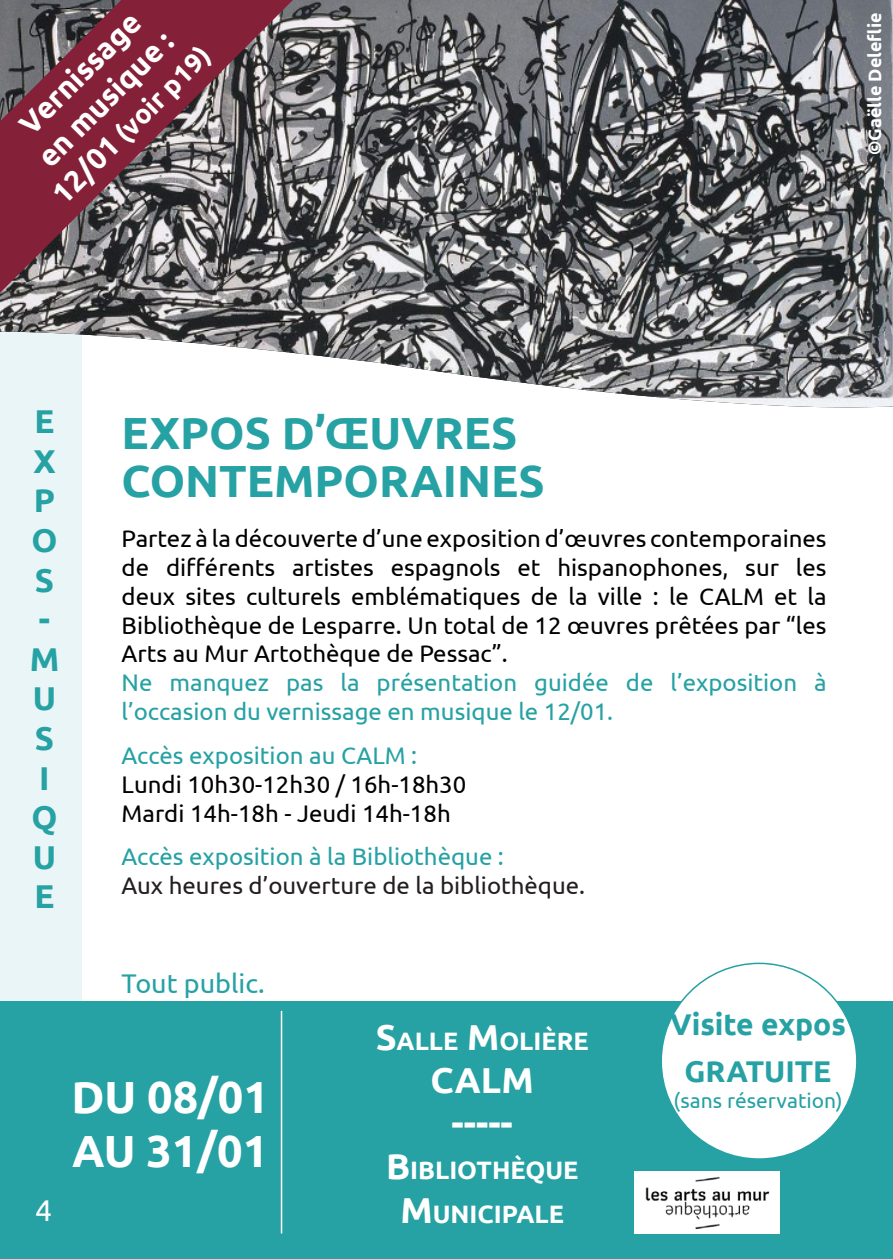
<style>
.page{position:relative;width:893px;height:1259px;background:#fff}
.page>*{position:absolute;margin:0;border:0;box-sizing:border-box;transform-origin:0 0}
.t1{font:700 45px "Ubuntu";color:#26a1a4}
.t2{font:700 45px "Ubuntu";color:#fff}
.t3{font:700 36px "Ubuntu";color:#fff}
.t4{font:700 33px "Ubuntu";color:#26a1a4}
.t5{font:700 30px "Ubuntu";color:#fff}
.t6{font:700 30px/46.8px "Ubuntu";color:#26a1a4;text-align:center}
.t7{font:30px "Ubuntu";color:#fff}
.t8{font:700 27px "Ubuntu";color:#fff}
.t9{font:27px "Ubuntu";color:#26a1a4}
.t10{font:700 25.2px "Ubuntu";color:#fff}
.t11{font:24px/28.8px "Ubuntu";color:#000001;text-align:justify}
.t12{font:24px/28.8px "Ubuntu";color:#26a1a4}
.t13{font:24px "Ubuntu";color:#231f20}
.t14{font:21px "Ubuntu";color:#26a1a4}
.t15{font:700 18px "Ubuntu";color:#fff}
.s1{font-size:30px}
.s2{font-size:36px}
</style>
<div class="page">
<div style="left:0;top:1001px;width:893px;height:258px;background:#26a1a4"></div>
<div style="left:0;top:309px;width:82px;height:712px;background:#e9f5f6"></div>
<div style="left:59px;top:1009px;width:223px;height:225px;background:#26a1a4"></div>
<hr style="left:281px;top:1011px;width:1px;height:222px;background:#fff">
<div style="left:661px;top:963px;width:196px;height:196px;background:#fff;border-radius:50%"></div>
<img style="left:634px;top:1171px;width:145px;height:62px">
<img style="left:0;top:0;width:893px;height:408px">
<svg style="left:0;top:0;width:293px;height:293px;background:#7a505b"></svg>
<p class="t5" style="left:12px;top:116px;width:159px;rotate:-45deg">Vernissage</p>
<p class="t5" style="left:30px;top:148px;width:179px;rotate:-45deg">en musique :</p>
<p class="t8" style="left:46px;top:187px;width:211px;rotate:-45deg"><span class="s1">12/01</span> (voir p19)</p>
<p class="t15" style="left:864px;top:155px;width:144px;rotate:-90deg">©Gaëlle Deleflie</p>
<p class="t4" style="left:35px;top:401px;width:21px">E</p>
<p class="t4" style="left:33px;top:441px;width:24px">X</p>
<p class="t4" style="left:34px;top:480px;width:23px">P</p>
<p class="t4" style="left:31px;top:520px;width:28px">O</p>
<p class="t4" style="left:35px;top:560px;width:21px">S</p>
<p class="t4" style="left:39px;top:599px;width:13px">-</p>
<p class="t4" style="left:30px;top:639px;width:31px">M</p>
<p class="t4" style="left:33px;top:678px;width:25px">U</p>
<p class="t4" style="left:35px;top:718px;width:21px">S</p>
<p class="t4" style="left:39px;top:758px;width:12px">I</p>
<p class="t4" style="left:31px;top:797px;width:28px">Q</p>
<p class="t4" style="left:33px;top:837px;width:25px">U</p>
<p class="t4" style="left:35px;top:876px;width:21px">E</p>
<p class="t1" style="left:122px;top:405px;width:397px">EXPOS D’ŒUVRES</p>
<p class="t1" style="left:122px;top:453px;width:424px">CONTEMPORAINES</p>
<p class="t11" style="left:122px;top:523px;width:706px">Partez à la découverte d’une exposition d’œuvres contemporaines de différents artistes espagnols et hispanophones, sur les deux sites culturels emblématiques de la ville : le CALM et la Bibliothèque de Lesparre. Un total de 12 œuvres prêtées par “les Arts au Mur Artothèque de Pessac”.</p>
<p class="t12" style="left:122px;top:667px;width:706px">Ne manquez pas la présentation guidée de l’exposition à l’occasion du vernissage en musique le 12/01.</p>
<p class="t12" style="left:122px;top:740px;width:297px">Accès exposition au CALM :</p>
<p class="t11" style="left:122px;top:769px;width:346px">Lundi 10h30-12h30 / 16h-18h30</p>
<p class="t11" style="left:122px;top:798px;width:331px">Mardi 14h-18h - Jeudi 14h-18h</p>
<p class="t12" style="left:122px;top:841px;width:384px">Accès exposition à la Bibliothèque :</p>
<p class="t13" style="left:122px;top:871px;width:465px">Aux heures d’ouverture de la bibliothèque.</p>
<p class="t9" style="left:122px;top:967px;width:145px">Tout public.</p>
<p class="t7" style="left:35px;top:1191px;width:18px">4</p>
<p class="t2" style="left:71px;top:1069px;width:199px">DU 08/01</p>
<p class="t2" style="left:72px;top:1123px;width:198px">AU 31/01</p>
<p class="t10" style="left:376px;top:1025px;width:215px"><span class="s2">S</span>ALLE <span class="s2">M</span>OLIÈRE</p>
<p class="t3" style="left:431px;top:1058px;width:105px">CALM</p>
<p class="t3" style="left:452px;top:1101px;width:63px">-----</p>
<p class="t10" style="left:386px;top:1155px;width:194px"><span class="s2">B</span>IBLIOTHÈQUE</p>
<p class="t10" style="left:400px;top:1198px;width:165px"><span class="s2">M</span>UNICIPALE</p>
<p class="t6" style="left:670px;top:1001px;width:178px">Visite expos<br>GRATUITE</p>
<p class="t14" style="left:674px;top:1087px;width:170px">(sans réservation)</p>
</div>
